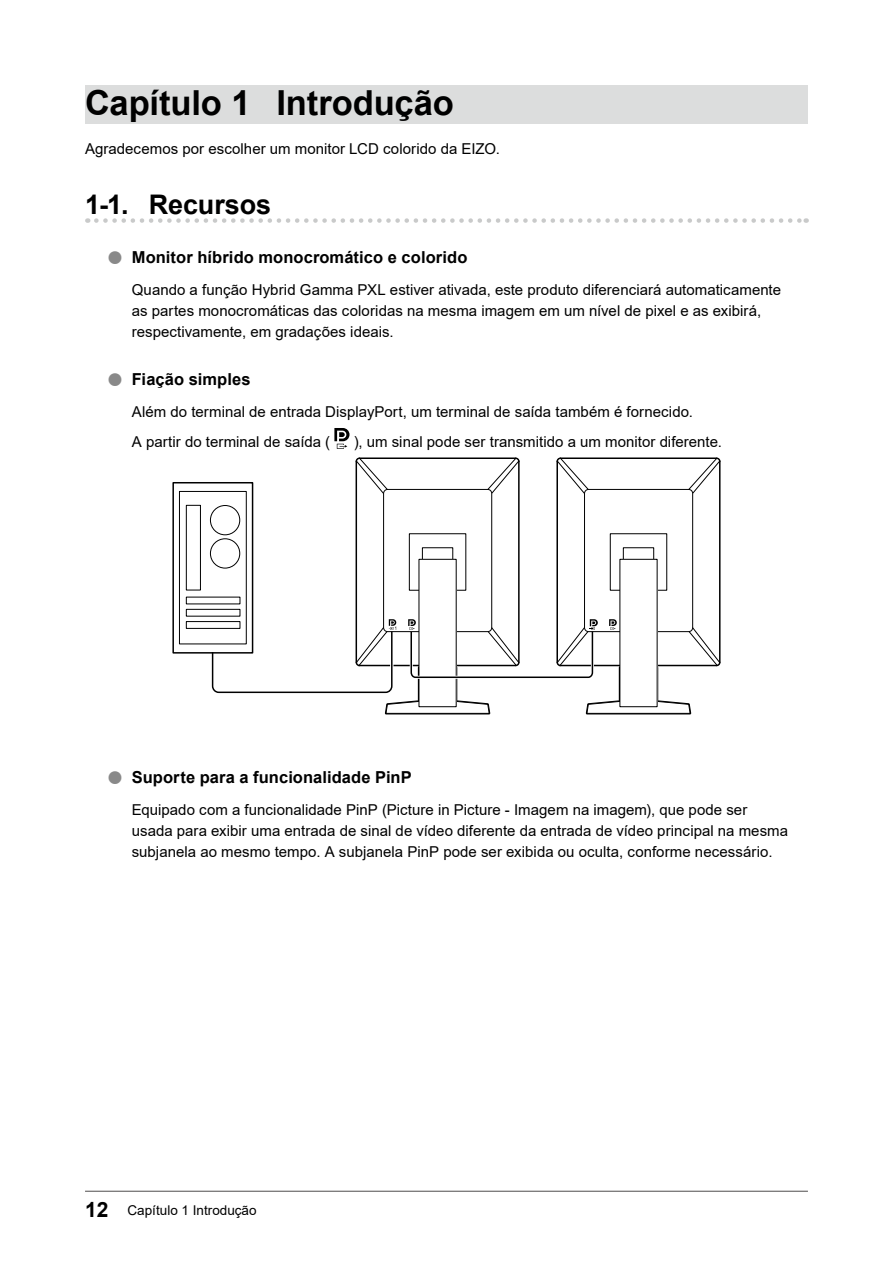
<style>
.page{position:relative;width:893px;height:1263px;background:#fff}
.page>*{position:absolute;margin:0;border:0;box-sizing:border-box;transform-origin:0 0}
.t1{font:700 34.5px "Arial";letter-spacing:-.005em;color:#000}
.t2{font:700 27px "Arial";letter-spacing:-.005em;color:#000}
.t3{font:700 16.5px "Arial";letter-spacing:.005em;color:#000}
.t4{font:15px/21px "Arial";color:#000}
.t5{font:13.5px "Arial";color:#000}
.s1{font-size:29.7px;color:#898989}
.s2{font-weight:700;font-size:21px}
</style>
<div class="page">
<hr style="left:85px;top:1191px;width:723px;height:1px;background:#595757">
<div style="left:85px;top:85px;width:723px;height:39px;background:#dcdddd"></div>
<svg style="left:96px;top:218px;width:711px;height:5px"></svg>
<svg style="left:334px;top:428px;width:15px;height:21px"></svg>
<div style="left:172px;top:482px;width:81px;height:172px;border:2px solid #000"></div>
<div style="left:210px;top:505px;width:30px;height:30px;border:1px solid #000;border-radius:50%"></div>
<div style="left:210px;top:538px;width:30px;height:30px;border:1px solid #000;border-radius:50%"></div>
<div style="left:179px;top:491px;width:68px;height:153px;border:1px solid #000"></div>
<div style="left:186px;top:505px;width:15px;height:85px;border:1px solid #000"></div>
<div style="left:186px;top:609px;width:54px;height:7px;border:1px solid #000"></div>
<div style="left:186px;top:621px;width:54px;height:8px;border:1px solid #000"></div>
<div style="left:383px;top:489px;width:109px;height:143px;border:1px solid #000;border-radius:4px"></div>
<hr style="left:356px;top:461px;width:1px;height:201px;background:#000">
<hr style="left:518px;top:461px;width:2px;height:201px;background:#000">
<hr style="left:359px;top:457px;width:157px;height:2px;background:#000">
<svg style="left:355px;top:457px;width:33px;height:37px"></svg>
<svg style="left:487px;top:457px;width:33px;height:37px"></svg>
<div style="left:409px;top:533px;width:57px;height:58px;border:1px solid #000"></div>
<div style="left:419px;top:559px;width:37px;height:148px;background:#fff"></div>
<div style="left:584px;top:489px;width:109px;height:143px;border:1px solid #000;border-radius:4px"></div>
<hr style="left:556px;top:461px;width:2px;height:201px;background:#000">
<hr style="left:719px;top:461px;width:1px;height:201px;background:#000">
<hr style="left:560px;top:457px;width:157px;height:2px;background:#000">
<svg style="left:556px;top:457px;width:33px;height:37px"></svg>
<svg style="left:688px;top:457px;width:32px;height:37px"></svg>
<div style="left:610px;top:533px;width:57px;height:58px;border:1px solid #000"></div>
<div style="left:623px;top:547px;width:31px;height:17px;border:1px solid #000"></div>
<div style="left:620px;top:559px;width:37px;height:148px;background:#fff"></div>
<svg style="left:211px;top:619px;width:509px;height:95px"></svg>
<h1 class="t1" style="left:85px;top:78px;width:370px">Capítulo 1 Introdução</h1>
<p class="t4" style="left:85px;top:138px;width:416px">Agradecemos por escolher um monitor LCD colorido da EIZO.</p>
<h2 class="t2" style="left:85px;top:186px;width:188px">1-1. Recursos</h2>
<p class="t3" style="left:106px;top:246px;width:363px"><span class="s1">●</span> Monitor híbrido monocromático e colorido</p>
<p class="t4" style="left:132px;top:279px;width:651px">Quando a função Hybrid Gamma PXL estiver ativada, este produto diferenciará automaticamente as partes monocromáticas das coloridas na mesma imagem em um nível de pixel e as exibirá, respectivamente, em gradações ideais.</p>
<p class="t3" style="left:106px;top:368px;width:146px"><span class="s1">●</span> Fiação simples</p>
<p class="t4" style="left:132px;top:396px;width:563px;line-height:30px">Além do terminal de entrada DisplayPort, um terminal de saída também é fornecido.<br>A partir do terminal de saída (</p>
<p class="t4" style="left:354px;top:431px;width:370px">), um sinal pode ser transmitido a um monitor diferente.</p>
<p class="t3" style="left:106px;top:765px;width:307px"><span class="s1">●</span> Suporte para a funcionalidade PinP</p>
<p class="t4" style="left:132px;top:799px;width:658px">Equipado com a funcionalidade PinP (Picture in Picture - Imagem na imagem), que pode ser usada para exibir uma entrada de sinal de vídeo diferente da entrada de vídeo principal na mesma subjanela ao mesmo tempo. A subjanela PinP pode ser exibida ou oculta, conforme necessário.</p>
<p class="t5" style="left:85px;top:1201px;width:173px"><span class="s2">12</span> Capítulo 1 Introdução</p>
</div>
